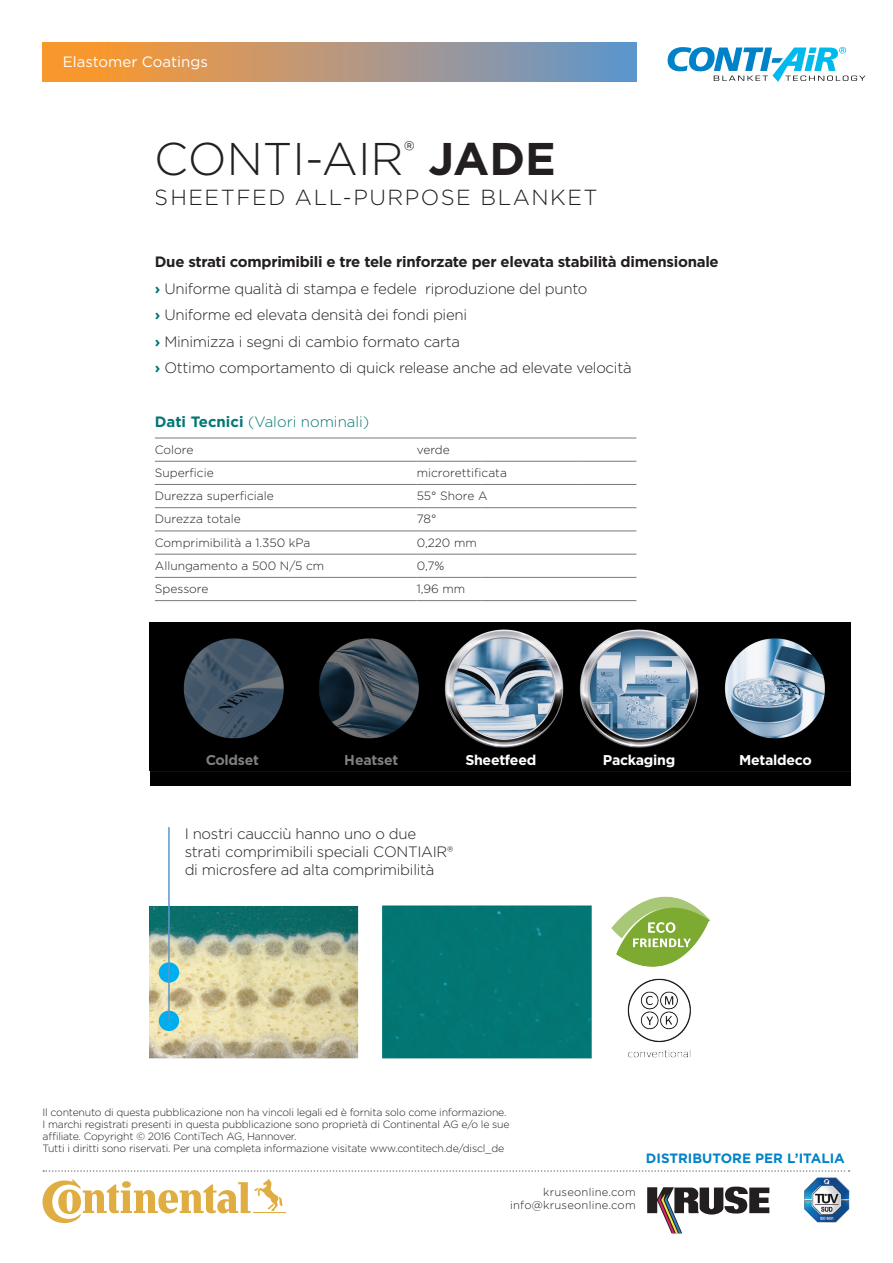
<style>
.page{position:relative;width:893px;height:1263px;background:#fff}
.page>*{position:absolute;margin:0;border:0;box-sizing:border-box;transform-origin:0 0}
.t1{font:300 45.75px "Gotham";color:#231f20}
.t2{font:300 21.75px "Gotham";letter-spacing:.07em;color:#231f20}
.t3{font:300 15px/26.5px "Gotham";letter-spacing:-.02em;color:#231f20}
.t4{font:300 15px "Gotham";color:#027775}
.t5{font:15px "Gotham HTF";color:#fff}
.t6{font:700 14.1px "Gotham";letter-spacing:-.02em;color:#fff}
.t7{font:700 13.5px "Gotham";color:#0082c9}
.t8{font:300 12px "Gotham";color:#231f20}
.t9{font:300 11.25px/13.5px "Gotham";letter-spacing:.02em;color:#231f20;text-align:right}
.t10{font:300 10.5px/12px "Gotham";letter-spacing:-.02em;color:#231f20}
.s1{font-weight:700}
.s2{font-weight:700;color:#027775}
</style>
<div class="page">
<img style="left:149px;top:905px;width:443px;height:154px">
<img style="left:611px;top:896px;width:100px;height:71px">
<img style="left:627px;top:978px;width:64px;height:80px">
<img style="left:804px;top:1177px;width:45px;height:45px">
<div style="left:43px;top:43px;width:593px;height:39px;background:linear-gradient(to right,#ff9826,#6396d1)"></div>
<svg style="left:647px;top:1186px;width:122px;height:47px"></svg>
<svg style="left:43px;top:1179px;width:243px;height:44px"></svg>
<svg style="left:667px;top:47px;width:198px;height:35px"></svg>
<hr style="left:155px;top:438px;width:262px;height:1px;background:#76787b">
<hr style="left:417px;top:438px;width:64px;height:1px;background:#76787b">
<hr style="left:481px;top:438px;width:100px;height:1px;background:#76787b">
<hr style="left:581px;top:438px;width:55px;height:1px;background:#76787b">
<hr style="left:155px;top:461px;width:262px;height:1px;background:#76787b">
<hr style="left:417px;top:461px;width:64px;height:1px;background:#76787b">
<hr style="left:481px;top:461px;width:100px;height:1px;background:#76787b">
<hr style="left:581px;top:461px;width:55px;height:1px;background:#76787b">
<hr style="left:155px;top:484px;width:262px;height:1px;background:#76787b">
<hr style="left:417px;top:484px;width:64px;height:1px;background:#76787b">
<hr style="left:481px;top:484px;width:100px;height:1px;background:#76787b">
<hr style="left:581px;top:484px;width:55px;height:1px;background:#76787b">
<hr style="left:155px;top:507px;width:262px;height:1px;background:#76787b">
<hr style="left:417px;top:507px;width:64px;height:1px;background:#76787b">
<hr style="left:481px;top:507px;width:100px;height:1px;background:#76787b">
<hr style="left:581px;top:507px;width:55px;height:1px;background:#76787b">
<hr style="left:155px;top:531px;width:262px;height:1px;background:#76787b">
<hr style="left:417px;top:531px;width:64px;height:1px;background:#76787b">
<hr style="left:481px;top:531px;width:100px;height:1px;background:#76787b">
<hr style="left:581px;top:531px;width:55px;height:1px;background:#76787b">
<hr style="left:155px;top:554px;width:262px;height:1px;background:#76787b">
<hr style="left:417px;top:554px;width:64px;height:1px;background:#76787b">
<hr style="left:481px;top:554px;width:100px;height:1px;background:#76787b">
<hr style="left:581px;top:554px;width:55px;height:1px;background:#76787b">
<hr style="left:155px;top:577px;width:262px;height:1px;background:#76787b">
<hr style="left:417px;top:577px;width:64px;height:1px;background:#76787b">
<hr style="left:481px;top:577px;width:100px;height:1px;background:#76787b">
<hr style="left:581px;top:577px;width:55px;height:1px;background:#76787b">
<hr style="left:155px;top:600px;width:262px;height:1px;background:#76787b">
<hr style="left:417px;top:600px;width:64px;height:1px;background:#76787b">
<hr style="left:481px;top:600px;width:100px;height:1px;background:#76787b">
<hr style="left:581px;top:600px;width:55px;height:1px;background:#76787b">
<svg style="left:43px;top:1170px;width:806px;height:2px"></svg>
<img style="left:150px;top:623px;width:700px;height:162px">
<div style="left:159px;top:1010px;width:20px;height:21px;background:#00aeef;border-radius:50%"></div>
<div style="left:159px;top:962px;width:20px;height:21px;background:#00aeef;border-radius:50%"></div>
<hr style="left:168px;top:827px;width:2px;height:193px;background:#5d96ca">
<p class="t5" style="left:63px;top:54px;width:147px">Elastomer Coatings</p>
<h1 class="t1" style="left:155px;top:130px;width:402px">CONTI-AIR<sup>®</sup> <span class="s1">JADE</span></h1>
<h2 class="t2" style="left:155px;top:184px;width:444px">SHEETFED ALL-PURPOSE BLANKET</h2>
<p class="t3" style="left:155px;top:248px;width:565px"><span class="s1">Due strati comprimibili e tre tele rinforzate per elevata stabilità dimensionale </span><span class="s2">›</span> Uniforme qualità di stampa e fedele riproduzione del punto<br><span class="s2">›</span> Uniforme ed elevata densità dei fondi pieni<br><span class="s2">›</span> Minimizza i segni di cambio formato carta<br><span class="s2">›</span> Ottimo comportamento di quick release anche ad elevate velocità</p>
<p class="t4" style="left:155px;top:412px;width:216px"><span class="s1">Dati Tecnici</span> (Valori nominali)</p>
<p class="t8" style="left:155px;top:442px;width:40px">Colore</p>
<p class="t8" style="left:417px;top:442px;width:35px">verde</p>
<p class="t8" style="left:155px;top:465px;width:60px">Superficie</p>
<p class="t8" style="left:417px;top:465px;width:92px">microrettificata</p>
<p class="t8" style="left:155px;top:488px;width:120px">Durezza superficiale</p>
<p class="t8" style="left:417px;top:488px;width:72px">55° Shore A</p>
<p class="t8" style="left:155px;top:511px;width:87px">Durezza totale</p>
<p class="t8" style="left:417px;top:511px;width:21px">78°</p>
<p class="t8" style="left:155px;top:535px;width:157px">Comprimibilità a 1.350 kPa</p>
<p class="t8" style="left:417px;top:535px;width:62px">0,220 mm</p>
<p class="t8" style="left:155px;top:558px;width:171px">Allungamento a 500 N/5 cm</p>
<p class="t8" style="left:417px;top:558px;width:29px">0,7%</p>
<p class="t8" style="left:155px;top:581px;width:55px">Spessore</p>
<p class="t8" style="left:417px;top:581px;width:50px">1,96 mm</p>
<p class="t6" style="left:205px;top:750px;width:55px">Coldset</p>
<p class="t6" style="left:345px;top:750px;width:55px">Heatset</p>
<p class="t6" style="left:465px;top:750px;width:72px">Sheetfeed</p>
<p class="t6" style="left:603px;top:750px;width:74px">Packaging</p>
<p class="t6" style="left:739px;top:750px;width:74px">Metaldeco</p>
<p class="t3" style="left:185px;top:824px;width:270px;line-height:18px">I nostri caucciù hanno uno o due strati comprimibili speciali CONTIAIR® di microsfere ad alta comprimibilità</p>
<p class="t10" style="left:43px;top:1106px;width:469px">Il contenuto di questa pubblicazione non ha vincoli legali ed è fornita solo come informazione.<br>I marchi registrati presenti in questa pubblicazione sono proprietà di Continental AG e/o le sue affiliate. Copyright © 2016 ContiTech AG, Hannover.<br>Tutti i diritti sono riservati. Per una completa informazione visitate www.contitech.de/discl_de</p>
<p class="t9" style="left:510px;top:1184px;width:127px">kruseonline.com info@kruseonline.com</p>
<p class="t7" style="left:646px;top:1149px;width:201px">DISTRIBUTORE PER L’ITALIA</p>
</div>
